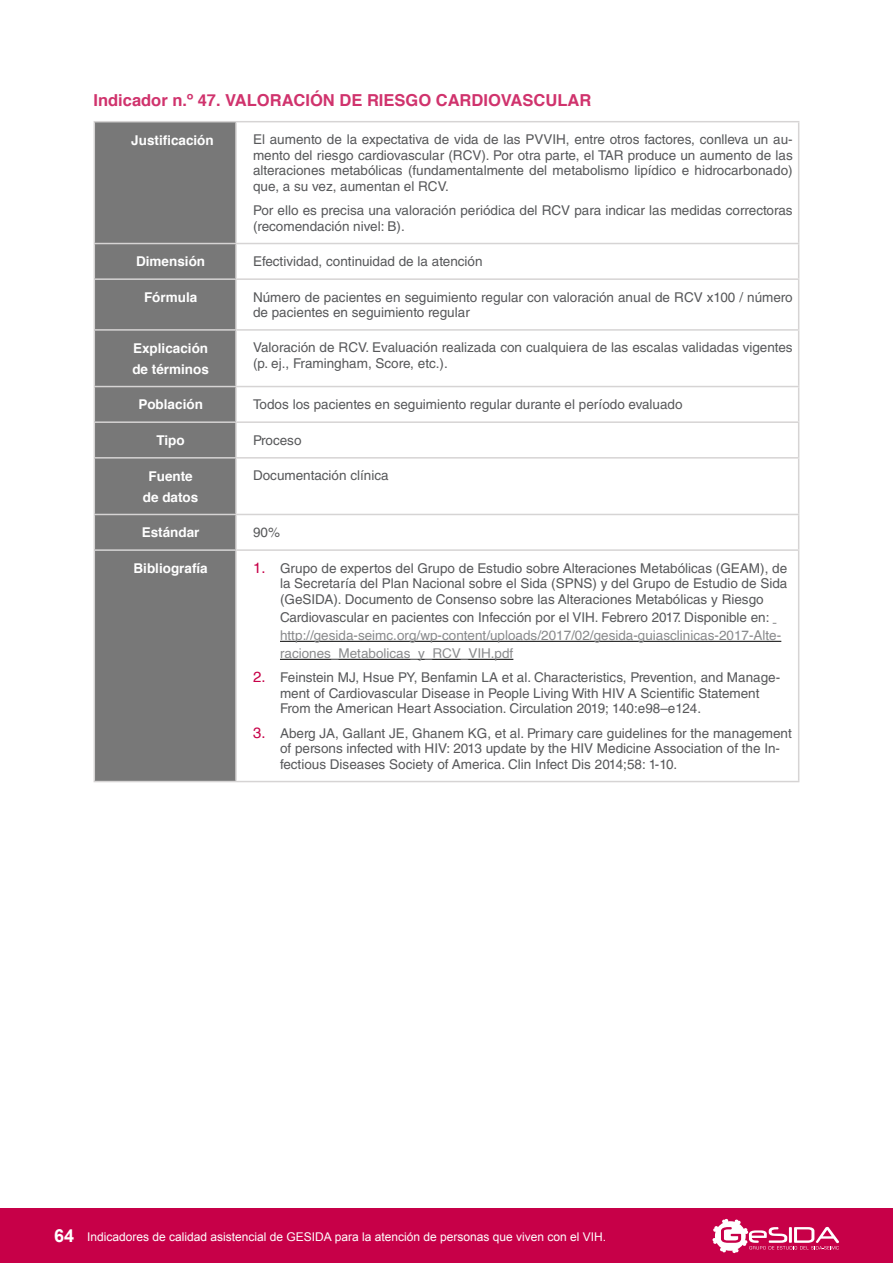
<style>
.page{position:relative;width:893px;height:1263px;background:#fff}
.page>*{position:absolute;margin:0;border:0;box-sizing:border-box;transform-origin:0 0}
.t1{font:700 16.5px "Helvetica";color:#d0336d}
.t2{font:13.5px/15.6px "Helvetica LT Std";color:#57585a}
.t3{font:13.5px/18px "Helvetica";color:#898a8c}
.t4{font:700 13.5px "Helvetica";color:#fff}
.t5{font:12px "Arial";color:#fff}
.s1{font-family:"Helvetica";font-size:15px;color:#c70048}
.s2{font-family:"Helvetica LT Std";color:#57585a}
.s3{font-weight:700;font-size:18px}
</style>
<div class="page">
<div style="left:0;top:1209px;width:893px;height:54px;background:#c70048"></div>
<svg style="left:712px;top:1219px;width:127px;height:34px"></svg>
<div style="left:95px;top:122px;width:140px;height:659px;background:#787878"></div>
<hr style="left:236px;top:121px;width:563px;height:1px;background:#d6d4d4">
<hr style="left:798px;top:122px;width:1px;height:121px;background:#d6d4d4">
<hr style="left:236px;top:243px;width:563px;height:1px;background:#d6d4d4">
<hr style="left:798px;top:244px;width:1px;height:34px;background:#d6d4d4">
<hr style="left:236px;top:278px;width:563px;height:2px;background:#d6d4d4">
<hr style="left:798px;top:280px;width:1px;height:49px;background:#d6d4d4">
<hr style="left:236px;top:329px;width:563px;height:2px;background:#d6d4d4">
<hr style="left:798px;top:331px;width:1px;height:55px;background:#d6d4d4">
<hr style="left:236px;top:386px;width:563px;height:1px;background:#d6d4d4">
<hr style="left:798px;top:387px;width:1px;height:34px;background:#d6d4d4">
<hr style="left:236px;top:421px;width:563px;height:2px;background:#d6d4d4">
<hr style="left:798px;top:423px;width:1px;height:34px;background:#d6d4d4">
<hr style="left:236px;top:457px;width:563px;height:2px;background:#d6d4d4">
<hr style="left:798px;top:459px;width:1px;height:55px;background:#d6d4d4">
<hr style="left:236px;top:514px;width:563px;height:1px;background:#d6d4d4">
<hr style="left:798px;top:515px;width:1px;height:34px;background:#d6d4d4">
<hr style="left:236px;top:549px;width:563px;height:2px;background:#d6d4d4">
<hr style="left:798px;top:551px;width:1px;height:230px;background:#d6d4d4">
<hr style="left:236px;top:781px;width:563px;height:1px;background:#d6d4d4">
<hr style="left:94px;top:122px;width:1px;height:121px;background:#d6d4d4">
<hr style="left:94px;top:244px;width:1px;height:34px;background:#d6d4d4">
<hr style="left:94px;top:280px;width:1px;height:49px;background:#d6d4d4">
<hr style="left:94px;top:331px;width:1px;height:55px;background:#d6d4d4">
<hr style="left:94px;top:387px;width:1px;height:34px;background:#d6d4d4">
<hr style="left:94px;top:423px;width:1px;height:34px;background:#d6d4d4">
<hr style="left:94px;top:459px;width:1px;height:55px;background:#d6d4d4">
<hr style="left:94px;top:515px;width:1px;height:34px;background:#d6d4d4">
<hr style="left:94px;top:551px;width:1px;height:230px;background:#d6d4d4">
<hr style="left:94px;top:121px;width:142px;height:1px;background:#d6d4d4">
<hr style="left:235px;top:122px;width:2px;height:121px;background:#d6d4d4">
<hr style="left:235px;top:244px;width:2px;height:34px;background:#d6d4d4">
<hr style="left:235px;top:280px;width:2px;height:49px;background:#d6d4d4">
<hr style="left:235px;top:331px;width:2px;height:55px;background:#d6d4d4">
<hr style="left:235px;top:387px;width:2px;height:34px;background:#d6d4d4">
<hr style="left:235px;top:423px;width:2px;height:34px;background:#d6d4d4">
<hr style="left:235px;top:459px;width:2px;height:55px;background:#d6d4d4">
<hr style="left:235px;top:515px;width:2px;height:34px;background:#d6d4d4">
<hr style="left:235px;top:551px;width:2px;height:230px;background:#d6d4d4">
<hr style="left:94px;top:243px;width:142px;height:1px;background:#d6d4d4">
<hr style="left:94px;top:278px;width:142px;height:2px;background:#d6d4d4">
<hr style="left:94px;top:329px;width:142px;height:2px;background:#d6d4d4">
<hr style="left:94px;top:386px;width:142px;height:1px;background:#d6d4d4">
<hr style="left:94px;top:421px;width:142px;height:2px;background:#d6d4d4">
<hr style="left:94px;top:457px;width:142px;height:2px;background:#d6d4d4">
<hr style="left:94px;top:514px;width:142px;height:1px;background:#d6d4d4">
<hr style="left:94px;top:549px;width:142px;height:2px;background:#d6d4d4">
<hr style="left:94px;top:781px;width:142px;height:1px;background:#d6d4d4">
<hr style="left:280px;top:641px;width:501px;height:1px;background:#000">
<hr style="left:280px;top:659px;width:233px;height:1px;background:#000">
<p class="t1" style="left:94px;top:87px;width:499px">Indicador n.º 47. VALORACIÓN DE RIESGO CARDIOVASCULAR</p>
<p class="t4" style="left:131px;top:129px;width:84px">Justificación</p>
<p class="t2" style="left:253px;top:132px;width:541px;text-align:justify">El aumento de la expectativa de vida de las PVVIH, entre otros factores, conlleva un au&shy;mento del riesgo cardiovascular (RCV). Por otra parte, el TAR produce un aumento de las alteraciones metabólicas (fundamentalmente del metabolismo lipídico e hidrocarbonado) que, a su vez, aumentan el RCV.</p>
<p class="t2" style="left:253px;top:203px;width:541px">Por ello es precisa una valoración periódica del RCV para indicar las medidas correctoras (recomendación nivel: B).</p>
<p class="t4" style="left:136px;top:251px;width:71px">Dimensión</p>
<p class="t2" style="left:253px;top:253px;width:231px">Efectividad, continuidad de la atención</p>
<p class="t4" style="left:144px;top:286px;width:55px">Fórmula</p>
<p class="t2" style="left:253px;top:289px;width:541px">Número de pacientes en seguimiento regular con valoración anual de RCV x100 / número de pacientes en seguimiento regular</p>
<p class="t4" style="left:133px;top:337px;width:77px">Explicación</p>
<p class="t4" style="left:132px;top:358px;width:78px">de términos</p>
<p class="t2" style="left:253px;top:340px;width:541px">Valoración de RCV. Evaluación realizada con cualquiera de las escalas validadas vigentes (p. ej., Framingham, Score, etc.).</p>
<p class="t4" style="left:138px;top:394px;width:66px">Población</p>
<p class="t2" style="left:253px;top:396px;width:431px">Todos los pacientes en seguimiento regular durante el período evaluado</p>
<p class="t4" style="left:157px;top:429px;width:30px">Tipo</p>
<p class="t2" style="left:253px;top:432px;width:50px">Proceso</p>
<p class="t4" style="left:149px;top:465px;width:46px">Fuente</p>
<p class="t4" style="left:143px;top:486px;width:57px">de datos</p>
<p class="t2" style="left:253px;top:468px;width:137px">Documentación clínica</p>
<p class="t4" style="left:142px;top:522px;width:59px">Estándar</p>
<p class="t2" style="left:253px;top:524px;width:29px">90%</p>
<p class="t4" style="left:134px;top:557px;width:76px">Bibliografía</p>
<p class="t2" style="left:280px;top:560px;width:509px;text-align:justify;text-indent:-27px"><span class="s1">1.</span> Grupo de expertos del Grupo de Estudio sobre Alteraciones Metabólicas (GEAM), de la Secretaría del Plan Nacional sobre el Sida (SPNS) y del Grupo de Estudio de Sida (GeSIDA). Documento de Consenso sobre las Alteraciones Metabólicas y Riesgo</p>
<p class="t3" style="left:280px;top:608px;width:503px"><span class="s2">Cardiovascular en pacientes con Infección por el VIH. Febrero 2017. Disponible en: </span>http://gesida-seimc.org/wp-content/uploads/2017/02/gesida-guiasclinicas-2017-Alte&shy;raciones_Metabolicas_y_RCV_VIH.pdf</p>
<p class="t2" style="left:280px;top:670px;width:502px;text-indent:-27px"><span class="s1">2.</span> Feinstein MJ, Hsue PY, Benfamin LA et al. Characteristics, Prevention, and Manage&shy;ment of Cardiovascular Disease in People Living With HIV A Scientific Statement<br>From the American Heart Association. Circulation 2019; 140:e98–e124.</p>
<p class="t2" style="left:280px;top:725px;width:513px;text-indent:-27px"><span class="s1">3.</span> Aberg JA, Gallant JE, Ghanem KG, et al. Primary care guidelines for the management of persons infected with HIV: 2013 update by the HIV Medicine Association of the In&shy;fectious Diseases Society of America. Clin Infect Dis 2014;58: 1-10.</p>
<p class="t5" style="left:54px;top:1229px;width:554px"><span class="s3">64</span> Indicadores de calidad asistencial de GESIDA para la atención de personas que viven con el VIH.</p>
</div>
